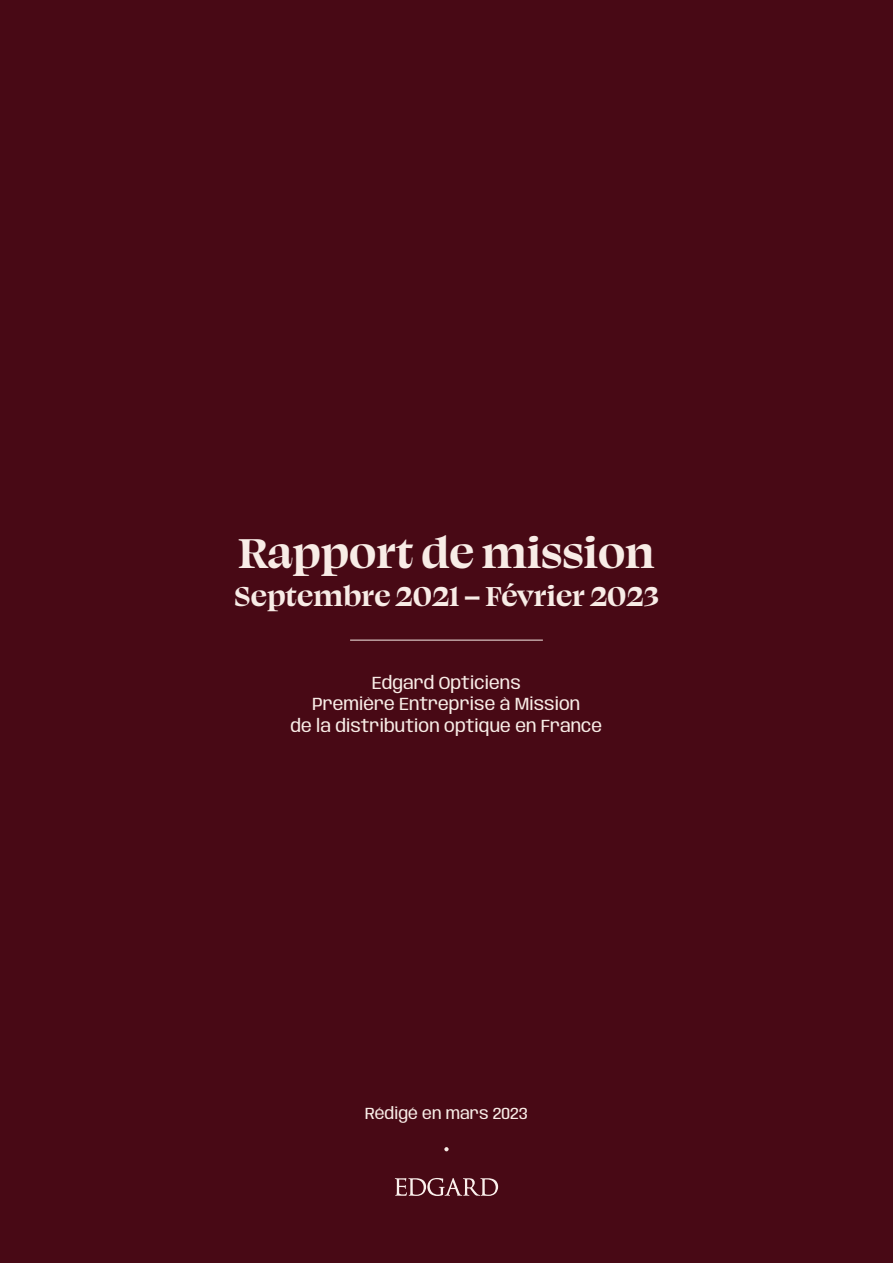
<style>
.page{position:relative;width:893px;height:1263px;background:#480915}
.page>*{position:absolute;margin:0;border:0;box-sizing:border-box;transform-origin:0 0}
.Grand_Titre{font:700 48px "Swear Display";color:#f8ece6}
.Grand_Titre-2{font:700 31.5px "Swear Display";color:#f8ece6}
.Grand_Titre-3{font:100 ultra-condensed 18px "Anybody";color:#f8ece6}
.Grand_Titre-4{font:100 ultra-condensed 16.5px "Anybody";color:#f8ece6}
</style>
<div class="page">
<svg style="left:395px;top:1178px;width:103px;height:18px"></svg>
<svg style="left:444px;top:1147px;width:5px;height:4px"></svg>
<hr style="left:350px;top:640px;width:193px;height:1px;background:#f8ece6">
<p class="Grand_Titre" style="left:238px;top:522px;width:418px">Rapport de mission</p>
<p class="Grand_Titre-2" style="left:234px;top:575px;width:426px">Septembre 2021 – Février 2023</p>
<p class="Grand_Titre-3" style="left:372px;top:672px;width:150px">Edgard Opticiens</p>
<p class="Grand_Titre-3" style="left:312px;top:694px;width:269px">Première Entreprise à Mission</p>
<p class="Grand_Titre-3" style="left:290px;top:715px;width:313px">de la distribution optique en France</p>
<p class="Grand_Titre-4" style="left:365px;top:1104px;width:164px">Rédigé en mars 2023</p>
</div>
